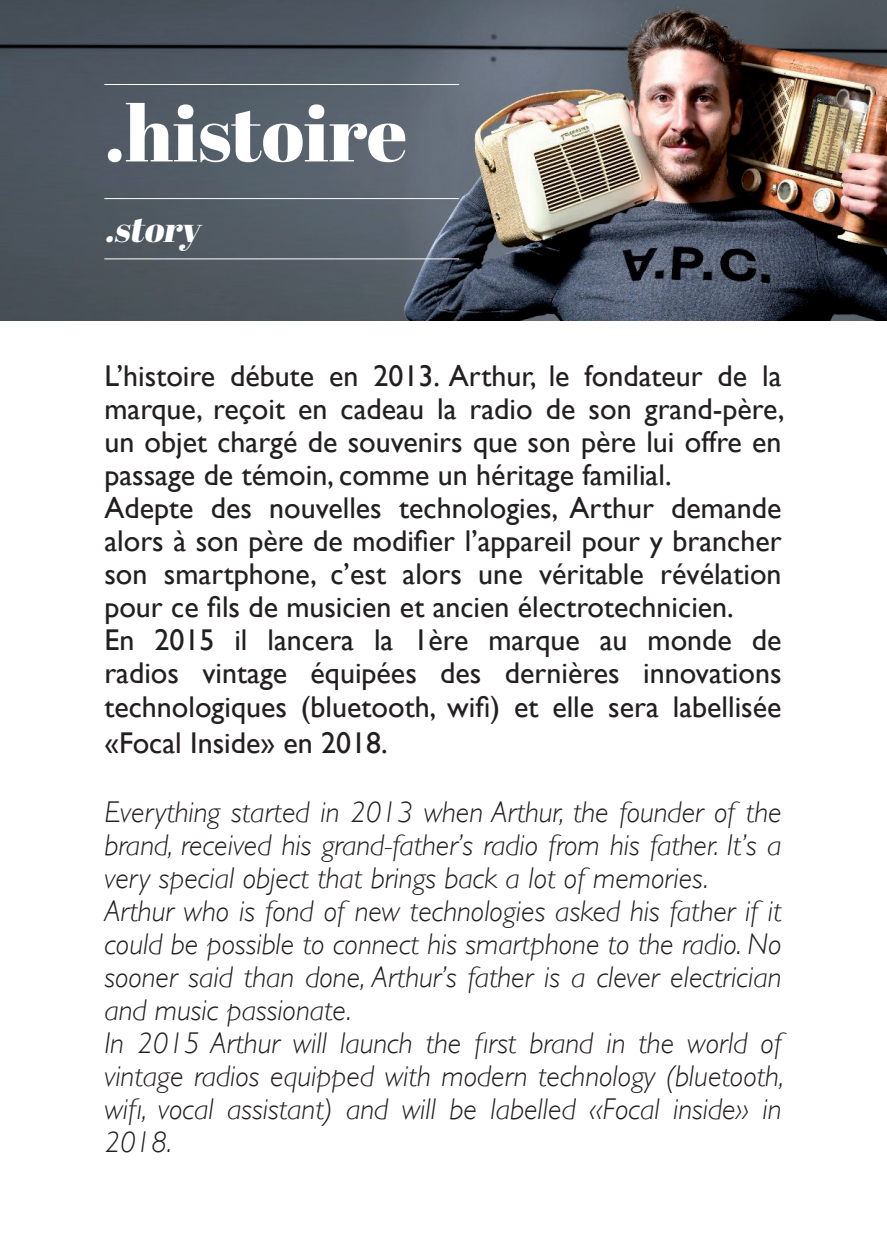
<style>
.page{position:relative;width:887px;height:1255px;background:#fff}
.page>*{position:absolute;margin:0;border:0;box-sizing:border-box;transform-origin:0 0}
.t1{font:78px "Abril Fatface";color:#fff}
.t2{font:italic 36px "Abril Fatface";color:#fff}
.t3{font:30px/33px "Gill Sans";color:#231f20;text-align:justify}
.t4{font:italic 300 30px/33px "Gill Sans";color:#231f20;text-align:justify}
</style>
<div class="page">
<img style="left:0;top:0;width:887px;height:320px">
<hr style="left:104px;top:84px;width:355px;height:1px;background:#fff">
<hr style="left:104px;top:198px;width:355px;height:1px;background:#fff">
<hr style="left:104px;top:258px;width:355px;height:1px;background:#fff">
<p class="t1" style="left:104px;top:79px;width:304px">.histoire</p>
<p class="t2" style="left:104px;top:203px;width:96px">.story</p>
<p class="t3" style="left:104px;top:359px;width:681px">L’histoire débute en 2013. Arthur, le fondateur de la marque, reçoit en cadeau la radio de son grand-père, un objet chargé de souvenirs que son père lui offre en passage de témoin, comme un héritage familial.</p>
<p class="t3" style="left:104px;top:491px;width:678px">Adepte des nouvelles technologies, Arthur demande alors à son père de modifier l’appareil pour y brancher son smartphone, c’est alors une véritable révélation pour ce fils de musicien et ancien électrotechnicien.</p>
<p class="t3" style="left:104px;top:623px;width:678px">En 2015 il lancera la 1ère marque au monde de radios vintage équipées des dernières innovations technologiques (bluetooth, wifi) et elle sera labellisée</p>
<p class="t3" style="left:104px;top:725px;width:285px">«Focal Inside» en 2018.</p>
<p class="t4" style="left:104px;top:795px;width:678px">Everything started in 2013 when Arthur, the founder of the brand, received his grand-father’s radio from his father. It’s a very special object that brings back a lot of memories.</p>
<p class="t4" style="left:104px;top:894px;width:678px">Arthur who is fond of new technologies asked his father if it could be possible to connect his smartphone to the radio. No sooner said than done, Arthur’s father is a clever electrician and music passionate.</p>
<p class="t4" style="left:104px;top:1026px;width:681px">In 2015 Arthur will launch the first brand in the world of vintage radios equipped with modern technology (bluetooth, wifi, vocal assistant) and will be labelled «Focal inside» in 2018.</p>
</div>
